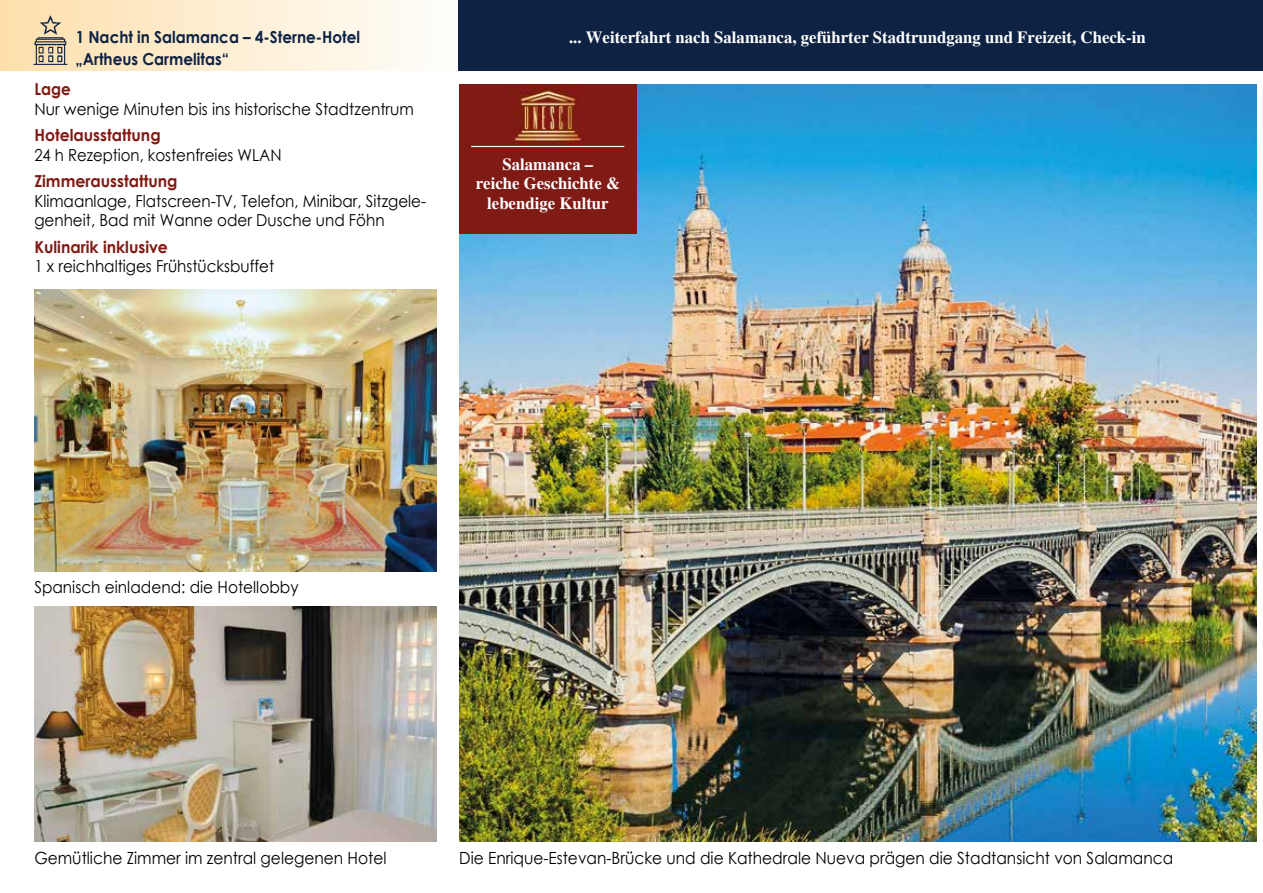
<style>
.page{position:relative;width:1263px;height:893px;background:#fff}
.page>*{position:absolute;margin:0;border:0;box-sizing:border-box;transform-origin:0 0}
.t1{font:16.8px "Century Gothic";color:#000;scale:.92 1}
.t2{font:700 16.8px/19.5px "Times";color:#fff;text-align:center}
.t3{font:16.5px/19.5px "Century Gothic";color:#000;scale:.92 1}
.t4{font:16.5px "Century Gothic";color:#000;scale:.93 1}
.t5{font:700 16.5px "Century Gothic";color:#801a14;scale:.95 1}
.t6{font:700 16.5px/21.5px "Century Gothic";color:#0e2244;scale:.92 1}
.t7{font:16.5px "Century Gothic";color:#000;scale:.9 1}
.t8{font:700 16.5px "Century Gothic";color:#801a14;scale:.92 1}
</style>
<div class="page">
<div style="left:452px;top:0;width:811px;height:70px;background:#0e2244"></div>
<img style="left:34px;top:290px;width:402px;height:282px">
<div style="left:0;top:0;width:458px;height:70px;background:linear-gradient(to right,#fedfac,#fefefc)"></div>
<img style="left:34px;top:607px;width:402px;height:235px">
<img style="left:26px;top:12px;width:42px;height:56px">
<img style="left:459px;top:84px;width:797px;height:758px">
<div style="left:459px;top:84px;width:178px;height:150px;background:#801a14"></div>
<img style="left:510px;top:88px;width:76px;height:60px">
<hr style="left:471px;top:146px;width:153px;height:1px;background:#fff">
<p class="t6" style="left:76px;top:26px;width:311px">1 Nacht in Salamanca – 4-Sterne-Hotel „Artheus Carmelitas“</p>
<p class="t8" style="left:34px;top:77px;width:41px">Lage</p>
<p class="t4" style="left:34px;top:97px;width:410px">Nur wenige Minuten bis ins historische Stadtzentrum</p>
<p class="t5" style="left:34px;top:123px;width:134px">Hotelausstattung</p>
<p class="t7" style="left:34px;top:143px;width:276px">24 h Rezeption, kostenfreies WLAN</p>
<p class="t5" style="left:34px;top:169px;width:152px">Zimmerausstattung</p>
<p class="t3" style="left:34px;top:191px;width:427px">Klimaanlage, Flatscreen-TV, Telefon, Minibar, Sitzgele&shy;genheit, Bad mit Wanne oder Dusche und Föhn</p>
<p class="t5" style="left:34px;top:234px;width:142px">Kulinarik inklusive</p>
<p class="t3" style="left:34px;top:256px;width:262px">1 x reichhaltiges Frühstücksbuffet</p>
<p class="t2" style="left:569px;top:27px;width:578px">... Weiterfahrt nach Salamanca, geführter Stadtrundgang und Freizeit, Check-in</p>
<p class="t2" style="left:476px;top:154px;width:146px">Salamanca –<br>reiche Geschichte &amp; lebendige Kultur</p>
<p class="t4" style="left:34px;top:575px;width:286px">Spanisch einladend: die Hotellobby</p>
<p class="t1" style="left:34px;top:846px;width:384px">Gemütliche Zimmer im zentral gelegenen Hotel</p>
<p class="t1" style="left:459px;top:846px;width:778px">Die Enrique-Estevan-Brücke und die Kathedrale Nueva prägen die Stadtansicht von Salamanca</p>
</div>
